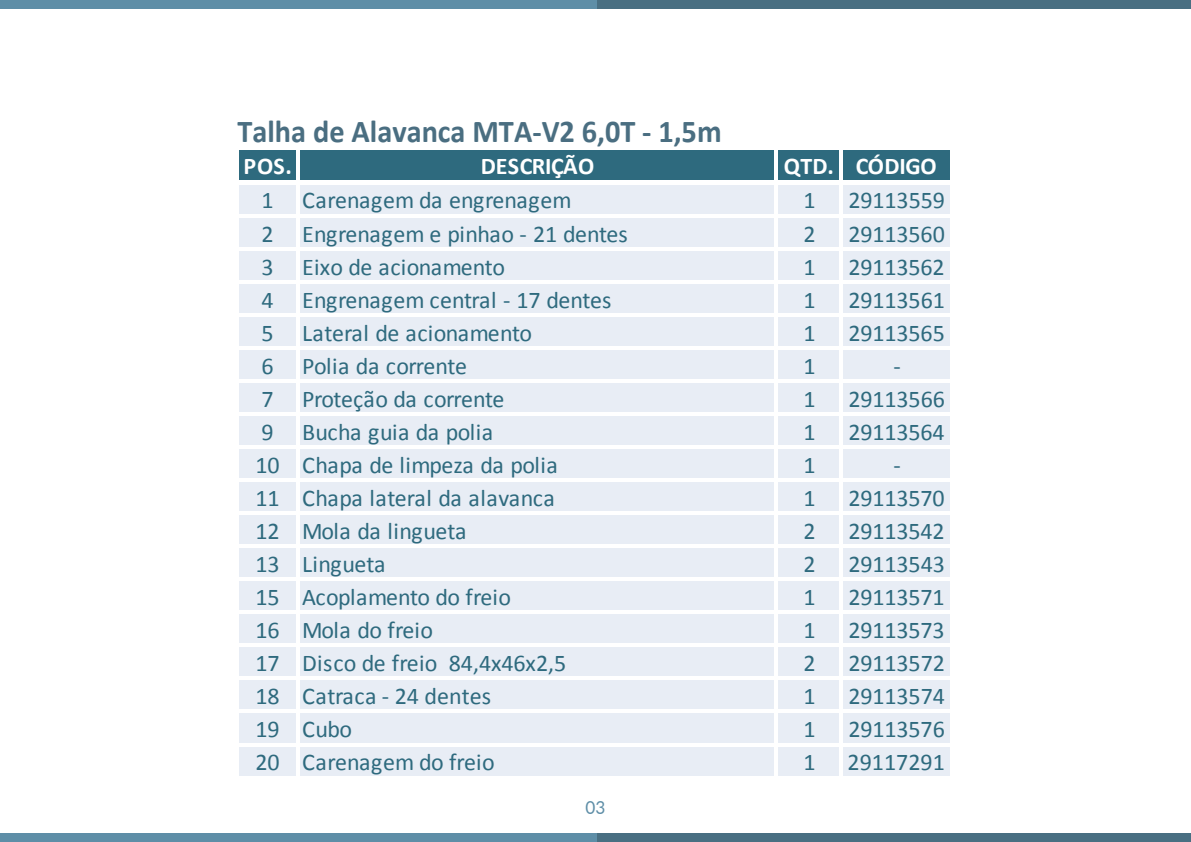
<style>
.page{position:relative;width:1191px;height:842px;background:#fff}
.page>*{position:absolute;margin:0;border:0;box-sizing:border-box;transform-origin:0 0}
.t1{font:700 32px "Calibri";color:#4a6e81;scale:.95 1}
.t2{font:24px "Calibri";letter-spacing:-.005em;color:#2e6a7e}
.t3{font:24px "Calibri";letter-spacing:.015em;color:#2e6a7e}
.t4{font:700 24px "Calibri";color:#fff}
.t5{font:24px "Calibri";letter-spacing:-.025em;color:#2e6a7e}
.t6{font:18px "Lato";color:#5e8ea7;scale:.95 1}
</style>
<div class="page">
<div style="left:594px;top:0;width:597px;height:8px;background:#496f82"></div>
<div style="left:0;top:0;width:596px;height:8px;background:#5e8ea7"></div>
<div style="left:594px;top:834px;width:597px;height:8px;background:#496f82"></div>
<div style="left:0;top:834px;width:596px;height:8px;background:#5e8ea7"></div>
<div style="left:239px;top:150px;width:714px;height:33px;background:#2e6a7e"></div>
<div style="left:239px;top:181px;width:714px;height:598px;background:#e8edf5"></div>
<hr style="left:296px;top:150px;width:3px;height:30px;background:#fff">
<hr style="left:775px;top:150px;width:3px;height:30px;background:#fff">
<hr style="left:839px;top:150px;width:3px;height:30px;background:#fff">
<hr style="left:950px;top:150px;width:3px;height:30px;background:#fff">
<hr style="left:296px;top:184px;width:3px;height:595px;background:#fff">
<hr style="left:775px;top:184px;width:3px;height:595px;background:#fff">
<hr style="left:839px;top:184px;width:3px;height:595px;background:#fff">
<hr style="left:950px;top:184px;width:3px;height:595px;background:#fff">
<hr style="left:237px;top:180px;width:716px;height:4px;background:#fff">
<hr style="left:239px;top:214px;width:714px;height:3px;background:#fff">
<hr style="left:239px;top:247px;width:714px;height:3px;background:#fff">
<hr style="left:239px;top:281px;width:714px;height:3px;background:#fff">
<hr style="left:239px;top:314px;width:714px;height:3px;background:#fff">
<hr style="left:239px;top:347px;width:714px;height:3px;background:#fff">
<hr style="left:239px;top:380px;width:714px;height:3px;background:#fff">
<hr style="left:239px;top:413px;width:714px;height:3px;background:#fff">
<hr style="left:239px;top:446px;width:714px;height:3px;background:#fff">
<hr style="left:239px;top:479px;width:714px;height:3px;background:#fff">
<hr style="left:239px;top:512px;width:714px;height:3px;background:#fff">
<hr style="left:239px;top:545px;width:714px;height:3px;background:#fff">
<hr style="left:239px;top:578px;width:714px;height:3px;background:#fff">
<hr style="left:239px;top:611px;width:714px;height:3px;background:#fff">
<hr style="left:239px;top:644px;width:714px;height:3px;background:#fff">
<hr style="left:239px;top:677px;width:714px;height:3px;background:#fff">
<hr style="left:239px;top:710px;width:714px;height:3px;background:#fff">
<hr style="left:239px;top:743px;width:714px;height:3px;background:#fff">
<hr style="left:239px;top:776px;width:714px;height:3px;background:#fff">
<h1 class="t1" style="left:237px;top:111px;width:511px">Talha de Alavanca MTA-V2 6,0T - 1,5m</h1>
<p class="t4" style="left:243px;top:151px;width:50px">POS.</p>
<p class="t4" style="left:480px;top:151px;width:115px">DESCRIÇÃO</p>
<p class="t4" style="left:784px;top:151px;width:154px">QTD. CÓDIGO</p>
<p class="t2" style="left:261px;top:185px;width:312px">1 Carenagem da engrenagem</p>
<p class="t2" style="left:803px;top:185px;width:14px">1</p>
<p class="t2" style="left:848px;top:185px;width:98px">29113559</p>
<p class="t2" style="left:261px;top:218px;width:368px">2 Engrenagem e pinhao - 21 dentes</p>
<p class="t2" style="left:803px;top:218px;width:14px">2</p>
<p class="t2" style="left:848px;top:218px;width:98px">29113560</p>
<p class="t2" style="left:261px;top:251px;width:245px">3 Eixo de acionamento</p>
<p class="t2" style="left:803px;top:251px;width:14px">1</p>
<p class="t2" style="left:848px;top:251px;width:98px">29113562</p>
<p class="t2" style="left:261px;top:284px;width:351px">4 Engrenagem central - 17 dentes</p>
<p class="t2" style="left:803px;top:284px;width:14px">1</p>
<p class="t2" style="left:848px;top:284px;width:98px">29113561</p>
<p class="t2" style="left:261px;top:317px;width:272px">5 Lateral de acionamento</p>
<p class="t2" style="left:803px;top:317px;width:14px">1</p>
<p class="t2" style="left:848px;top:317px;width:98px">29113565</p>
<p class="t5" style="left:261px;top:350px;width:207px">6 Polia da corrente</p>
<p class="t2" style="left:803px;top:350px;width:14px">1</p>
<p class="t2" style="left:893px;top:350px;width:9px">-</p>
<p class="t2" style="left:261px;top:383px;width:244px">7 Proteção da corrente</p>
<p class="t2" style="left:803px;top:383px;width:14px">1</p>
<p class="t2" style="left:848px;top:383px;width:98px">29113566</p>
<p class="t2" style="left:261px;top:417px;width:233px">9 Bucha guia da polia</p>
<p class="t2" style="left:803px;top:417px;width:14px">1</p>
<p class="t2" style="left:848px;top:417px;width:98px">29113564</p>
<p class="t2" style="left:255px;top:450px;width:304px">10 Chapa de limpeza da polia</p>
<p class="t2" style="left:803px;top:450px;width:14px">1</p>
<p class="t2" style="left:893px;top:450px;width:9px">-</p>
<p class="t3" style="left:255px;top:483px;width:301px">11 Chapa lateral da alavanca</p>
<p class="t2" style="left:803px;top:483px;width:14px">1</p>
<p class="t2" style="left:848px;top:483px;width:98px">29113570</p>
<p class="t2" style="left:255px;top:516px;width:212px">12 Mola da lingueta</p>
<p class="t2" style="left:803px;top:516px;width:14px">2</p>
<p class="t2" style="left:848px;top:516px;width:98px">29113542</p>
<p class="t2" style="left:255px;top:549px;width:132px">13 Lingueta</p>
<p class="t2" style="left:803px;top:549px;width:14px">2</p>
<p class="t2" style="left:848px;top:549px;width:98px">29113543</p>
<p class="t2" style="left:255px;top:582px;width:257px">15 Acoplamento do freio</p>
<p class="t2" style="left:803px;top:582px;width:14px">1</p>
<p class="t2" style="left:848px;top:582px;width:98px">29113571</p>
<p class="t2" style="left:255px;top:615px;width:179px">16 Mola do freio</p>
<p class="t2" style="left:803px;top:615px;width:14px">1</p>
<p class="t2" style="left:848px;top:615px;width:98px">29113573</p>
<p class="t2" style="left:255px;top:648px;width:312px">17 Disco de freio 84,4x46x2,5</p>
<p class="t2" style="left:803px;top:648px;width:14px">2</p>
<p class="t2" style="left:848px;top:648px;width:98px">29113572</p>
<p class="t2" style="left:255px;top:681px;width:237px">18 Catraca - 24 dentes</p>
<p class="t2" style="left:803px;top:681px;width:14px">1</p>
<p class="t2" style="left:848px;top:681px;width:98px">29113574</p>
<p class="t2" style="left:255px;top:714px;width:98px">19 Cubo</p>
<p class="t2" style="left:803px;top:714px;width:14px">1</p>
<p class="t2" style="left:848px;top:714px;width:98px">29113576</p>
<p class="t2" style="left:255px;top:747px;width:241px">20 Carenagem do freio</p>
<p class="t2" style="left:803px;top:747px;width:14px">1</p>
<p class="t2" style="left:847px;top:747px;width:99px">29117291</p>
<p class="t6" style="left:585px;top:795px;width:22px">03</p>
</div>
